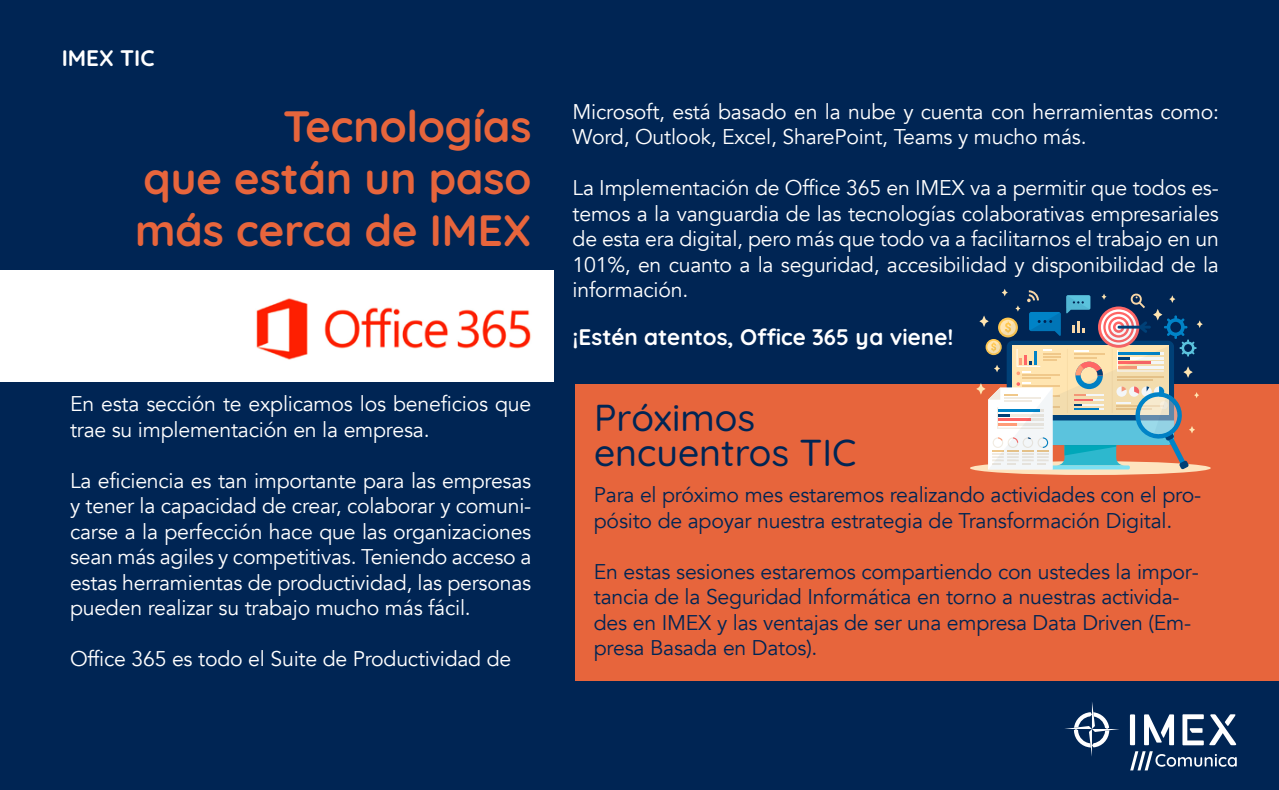
<style>
.page{position:relative;width:1279px;height:790px;background:#002554}
.page>*{position:absolute;margin:0;border:0;box-sizing:border-box;transform-origin:0 0}
.t1{font:700 43.88px/52.2px "Quicksand";color:#e7653c;text-align:justify}
.t2{font:500 37.5px/35px "Quicksand";color:#002554}
.t3{font:700 22.5px "Quicksand";color:#fff}
.t4{font:21.25px/25.5px "Avenir";letter-spacing:-.01em;color:#fff}
.t5{font:21.25px/25.5px "Avenir";letter-spacing:-.01em;color:#002554}
</style>
<div class="page">
<div style="left:576px;top:384px;width:703px;height:297px;background:#e7653c"></div>
<svg style="left:1130px;top:714px;width:5px;height:31px"></svg>
<svg style="left:1144px;top:714px;width:30px;height:31px"></svg>
<svg style="left:1182px;top:714px;width:54px;height:31px"></svg>
<svg style="left:1065px;top:702px;width:54px;height:54px"></svg>
<svg style="left:1130px;top:751px;width:107px;height:19px"></svg>
<div style="left:970px;top:461px;width:241px;height:14px;background:#fee4bf;border-radius:50%"></div>
<svg style="left:976px;top:289px;width:227px;height:181px"></svg>
<div style="left:0;top:270px;width:554px;height:111px;background:#fff"></div>
<img style="left:256px;top:298px;width:275px;height:62px">
<p class="t3" style="left:62px;top:41px;width:94px">IMEX TIC</p>
<h1 class="t1" style="left:135px;top:96px;width:398px;text-indent:148px">Tecnologías que están un paso más cerca de IMEX</h1>
<p class="t4" style="left:70px;top:391px;width:463px">En esta sección te explicamos los beneficios que trae su implementación en la empresa.</p>
<p class="t4" style="left:70px;top:468px;width:463px;text-align:justify">La eficiencia es tan importante para las empresas y tener la capacidad de crear, colaborar y comuni&shy;carse a la perfección hace que las organizaciones sean más agiles y competitivas. Teniendo acceso a estas herramientas de productividad, las personas pueden realizar su trabajo mucho más fácil.</p>
<p class="t4" style="left:70px;top:646px;width:443px">Office 365 es todo el Suite de Productividad de</p>
<p class="t4" style="left:572px;top:99px;width:648px">Microsoft, está basado en la nube y cuenta con herramientas como:<br>Word, Outlook, Excel, SharePoint, Teams y mucho más.</p>
<p class="t4" style="left:572px;top:175px;width:648px;text-align:justify">La Implementación de Office 365 en IMEX va a permitir que todos es&shy;temos a la vanguardia de las tecnologías colaborativas empresariales de esta era digital, pero más que todo va a facilitarnos el trabajo en un 101%, en cuanto a la seguridad, accesibilidad y disponibilidad de la información.</p>
<p class="t3" style="left:572px;top:320px;width:382px">¡Estén atentos, Office 365 ya viene!</p>
<h2 class="t2" style="left:594px;top:396px;width:264px">Próximos encuentros TIC</h2>
<p class="t5" style="left:594px;top:483px;width:609px">Para el próximo mes estaremos realizando actividades con el pro&shy;pósito de apoyar nuestra estrategia de Transformación Digital.</p>
<p class="t5" style="left:594px;top:559px;width:606px">En estas sesiones estaremos compartiendo con ustedes la impor&shy;tancia de la Seguridad Informática en torno a nuestras activida&shy;des en IMEX y las ventajas de ser una empresa Data Driven (Em&shy;presa Basada en Datos).</p>
</div>
